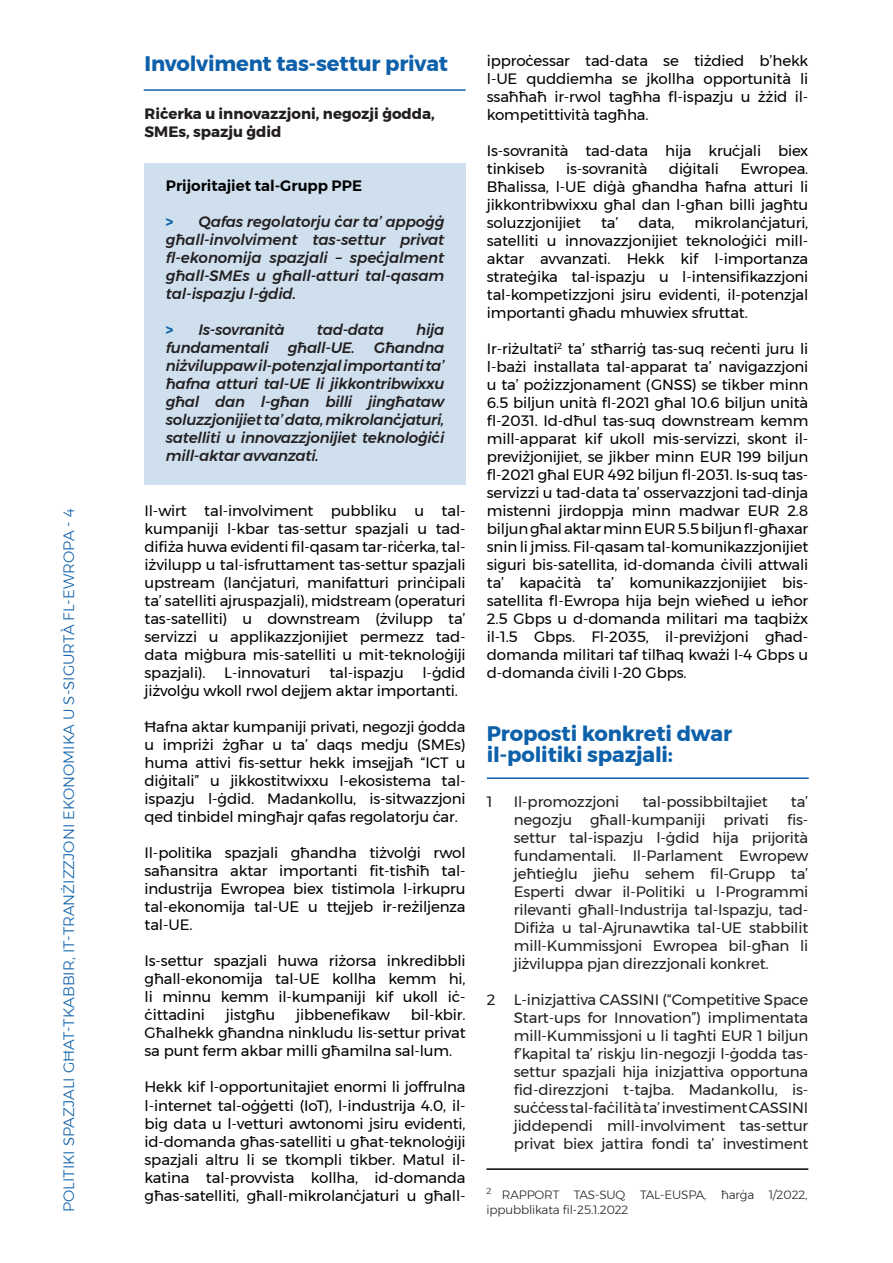
<style>
.page{position:relative;width:893px;height:1263px;background:#fff}
.page>*{position:absolute;margin:0;border:0;box-sizing:border-box;transform-origin:0 0}
.t1{font:700 21px/21.6px "Montserrat";letter-spacing:-.01em;color:#0d60aa}
.t2{font:15px/18px "Montserrat";letter-spacing:-.01em;color:#000;text-align:justify}
.t3{font:15px/18px "Montserrat";letter-spacing:-.01em;color:#231f20;text-align:justify}
.t4{font:italic 500 15px/18px "Montserrat";letter-spacing:-.02em;color:#231f20;text-align:justify}
.t5{font:300 15px "Montserrat";color:#0d60aa}
.t6{font:700 15px/18px "Montserrat";color:#231f20}
.t7{font:600 15px "Montserrat";color:#000}
.t8{font:300 12px/15px "Montserrat";letter-spacing:-.01em;color:#231f20}
.s1{font-weight:700;font-style:normal;color:#0d60aa}
</style>
<div class="page">
<div style="left:145px;top:163px;width:321px;height:322px;background:#cfdfee"></div>
<hr style="left:487px;top:777px;width:322px;height:2px;background:#0d60aa">
<hr style="left:144px;top:89px;width:322px;height:2px;background:#0d60aa">
<hr style="left:486px;top:1168px;width:322px;height:2px;background:#000">
<p class="t5" style="left:57px;top:1212px;width:705px;rotate:-90deg">POLITIKI SPAZJALI GĦAT-TKABBIR, IT-TRANŻIZZJONI EKONOMIKA U S-SIGURTÀ FL-EWROPA - 4</p>
<h1 class="t1" style="left:145px;top:53px;width:305px">Involviment tas-settur privat</h1>
<p class="t6" style="left:145px;top:105px;width:292px">Riċerka u innovazzjoni, negozji ġodda,<br>SMEs, spazju ġdid</p>
<p class="t7" style="left:166px;top:174px;width:198px">Prijoritajiet tal-Grupp PPE</p>
<p class="t4" style="left:166px;top:213px;width:280px"><span class="s1">&gt;</span> Qafas regolatorju ċar ta’ appoġġ għall-involviment tas-settur privat fl-ekonomija spazjali – speċjalment għall-SMEs u għall-atturi tal-qasam tal-ispazju l-ġdid.</p>
<p class="t4" style="left:166px;top:321px;width:120px"><span class="s1">&gt;</span> Is-sovranità</p>
<p class="t4" style="left:317px;top:321px;width:69px">tad-data</p>
<p class="t4" style="left:416px;top:321px;width:30px">hija</p>
<p class="t4" style="left:166px;top:339px;width:105px">fundamentali</p>
<p class="t4" style="left:288px;top:339px;width:68px">għall-UE.</p>
<p class="t4" style="left:166px;top:339px;width:280px;text-indent:208px">Għandna niżviluppaw il-potenzjal importanti ta’ ħafna atturi tal-UE li jikkontribwixxu għal dan l-għan billi jingħataw soluzzjonijiet ta’ data, mikrolanċjaturi, satelliti u innovazzjonijiet teknoloġiċi mill-aktar avvanzati.</p>
<p class="t2" style="left:145px;top:502px;width:323px">Il-wirt tal-involviment pubbliku u tal&shy;kumpaniji l-kbar tas-settur spazjali u tad&shy;difiża huwa evidenti fil-qasam tar-riċerka, tal&shy;iżvilupp u tal-isfruttament tas-settur spazjali upstream (lanċjaturi, manifatturi prinċipali ta’ satelliti ajruspazjali), midstream (operaturi tas-satelliti) u downstream (żvilupp ta’ servizzi u applikazzjonijiet permezz tad&shy;data miġbura mis-satelliti u mit-teknoloġiji spazjali).</p>
<p class="t2" style="left:145px;top:664px;width:323px;text-indent:278px">l-ġdid jiżvolġu wkoll rwol dejjem aktar importanti.</p>
<p class="t2" style="left:145px;top:718px;width:323px">Ħafna aktar kumpaniji privati, negozji ġodda u impriżi żgħar u ta’ daqs medju (SMEs) huma attivi fis-settur hekk imsejjaħ “ICT u diġitali” u jikkostitwixxu l-ekosistema tal&shy;ispazju l-ġdid. Madankollu, is-sitwazzjoni qed tinbidel mingħajr qafas regolatorju ċar.</p>
<p class="t2" style="left:145px;top:844px;width:323px">Il-politika spazjali għandha tiżvolġi rwol saħansitra aktar importanti fit-tisħiħ tal&shy;industrija Ewropea biex tistimola l-irkupru tal-ekonomija tal-UE u ttejjeb ir-reżiljenza tal-UE.</p>
<p class="t2" style="left:145px;top:952px;width:323px">Is-settur spazjali huwa riżorsa inkredibbli għall-ekonomija tal-UE kollha kemm hi, li minnu kemm il-kumpaniji kif ukoll iċ&shy;ċittadini</p>
<p class="t2" style="left:224px;top:664px;width:88px">L-innovaturi</p>
<p class="t2" style="left:329px;top:664px;width:76px">tal-ispazju</p>
<p class="t2" style="left:226px;top:1006px;width:51px">jistgħu</p>
<p class="t2" style="left:296px;top:1006px;width:95px">jibbenefikaw</p>
<p class="t2" style="left:145px;top:1006px;width:323px;text-indent:266px">bil-kbir.<br>Għalhekk għandna ninkludu lis-settur privat sa punt ferm akbar milli għamilna sal-lum.</p>
<p class="t2" style="left:145px;top:1078px;width:323px">Hekk kif l-opportunitajiet enormi li joffrulna l-internet tal-oġġetti (IoT), l-industrija 4.0, il&shy;big data u l-vetturi awtonomi jsiru evidenti, id-domanda għas-satelliti u għat-teknoloġiji spazjali altru li se tkompli tikber. Matul il&shy;katina tal-provvista kollha, id-domanda għas-satelliti, għall-mikrolanċjaturi u għall-</p>
<p class="t2" style="left:487px;top:51px;width:323px">ipproċessar tad-data se tiżdied b’hekk l-UE quddiemha se jkollha opportunità li ssaħħaħ ir-rwol tagħha fl-ispazju u żżid il&shy;kompetittività tagħha.</p>
<p class="t2" style="left:487px;top:141px;width:323px">Is-sovranità tad-data hija kruċjali biex tinkiseb</p>
<p class="t2" style="left:566px;top:159px;width:83px">is-sovranità</p>
<p class="t2" style="left:669px;top:159px;width:51px">diġitali</p>
<p class="t2" style="left:487px;top:159px;width:323px;text-indent:254px">Ewropea.<br>Bħalissa, l-UE diġà għandha ħafna atturi li jikkontribwixxu għal dan l-għan billi jagħtu soluzzjonijiet</p>
<p class="t2" style="left:487px;top:213px;width:323px;text-indent:208px">mikrolanċjaturi, satelliti u innovazzjonijiet teknoloġiċi mill&shy;aktar avvanzati. Hekk kif l-importanza strateġika tal-ispazju u l-intensifikazzjoni tal-kompetizzjoni jsiru evidenti, il-potenzjal importanti għadu mhuwiex sfruttat.</p>
<p class="t2" style="left:487px;top:339px;width:323px">Ir-riżultati<sup>2</sup> ta’ stħarriġ tas-suq reċenti juru li l-bażi installata tal-apparat ta’ navigazzjoni u ta’ pożizzjonament (GNSS) se tikber minn 6.5 biljun unità fl-2021 għal 10.6 biljun unità fl-2031. Id-dħul tas-suq downstream kemm mill-apparat kif ukoll mis-servizzi, skont il&shy;previżjonijiet, se jikber minn EUR 199 biljun fl-2021 għal EUR 492 biljun fl-2031. Is-suq tas&shy;servizzi u tad-data ta’ osservazzjoni tad-dinja mistenni jirdoppja minn madwar EUR 2.8 biljun għal aktar minn EUR 5.5 biljun fl-għaxar snin li jmiss. Fil-qasam tal-komunikazzjonijiet siguri bis-satellita, id-domanda ċivili attwali ta’ kapaċità ta’ komunikazzjonijiet bis&shy;satellita fl-Ewropa hija bejn wieħed u ieħor 2.5 Gbps u d-domanda militari ma taqbiżx il-1.5 Gbps. Fl-2035, il-previżjoni għad&shy;domanda militari taf tilħaq kważi l-4 Gbps u d-domanda ċivili l-20 Gbps.</p>
<p class="t2" style="left:601px;top:213px;width:19px">ta’</p>
<p class="t2" style="left:638px;top:213px;width:38px">data,</p>
<h1 class="t1" style="left:487px;top:722px;width:247px">Proposti konkreti dwar il-politiki spazjali:</h1>
<p class="t3" style="left:487px;top:792px;width:7px">1</p>
<p class="t3" style="left:514px;top:792px;width:107px">Il-promozzjoni</p>
<p class="t3" style="left:642px;top:792px;width:127px">tal-possibbiltajiet</p>
<p class="t3" style="left:514px;top:792px;width:296px;text-indent:277px">ta’ negozju għall-kumpaniji privati fis&shy;settur tal-ispazju l-ġdid hija prijorità fundamentali. Il-Parlament Ewropew jeħtieġlu jieħu sehem fil-Grupp ta’ Esperti dwar il-Politiki u l-Programmi rilevanti għall-Industrija tal-Ispazju, tad-Difiża u tal-Ajrunawtika tal-UE stabbilit mill-Kummissjoni Ewropea bil-għan li jiżviluppa pjan direzzjonali konkret.</p>
<p class="t3" style="left:514px;top:990px;width:296px;text-indent:-27px">2 L-inizjattiva CASSINI (“Competitive Space Start-ups for Innovation”) implimentata mill-Kummissjoni u li tagħti EUR 1 biljun f’kapital ta’ riskju lin-negozji l-ġodda tas&shy;settur spazjali hija inizjattiva opportuna fid-direzzjoni t-tajba. Madankollu, is&shy;suċċess tal-faċilità ta’ investiment CASSINI jiddependi mill-involviment tas-settur privat biex jattira fondi ta’ investiment</p>
<p class="t8" style="left:486px;top:1186px;width:323px"><sup>2</sup> RAPPORT TAS-SUQ TAL-EUSPA, ħarġa 1/2022, ippubblikata fil-25.1.2022</p>
</div>
